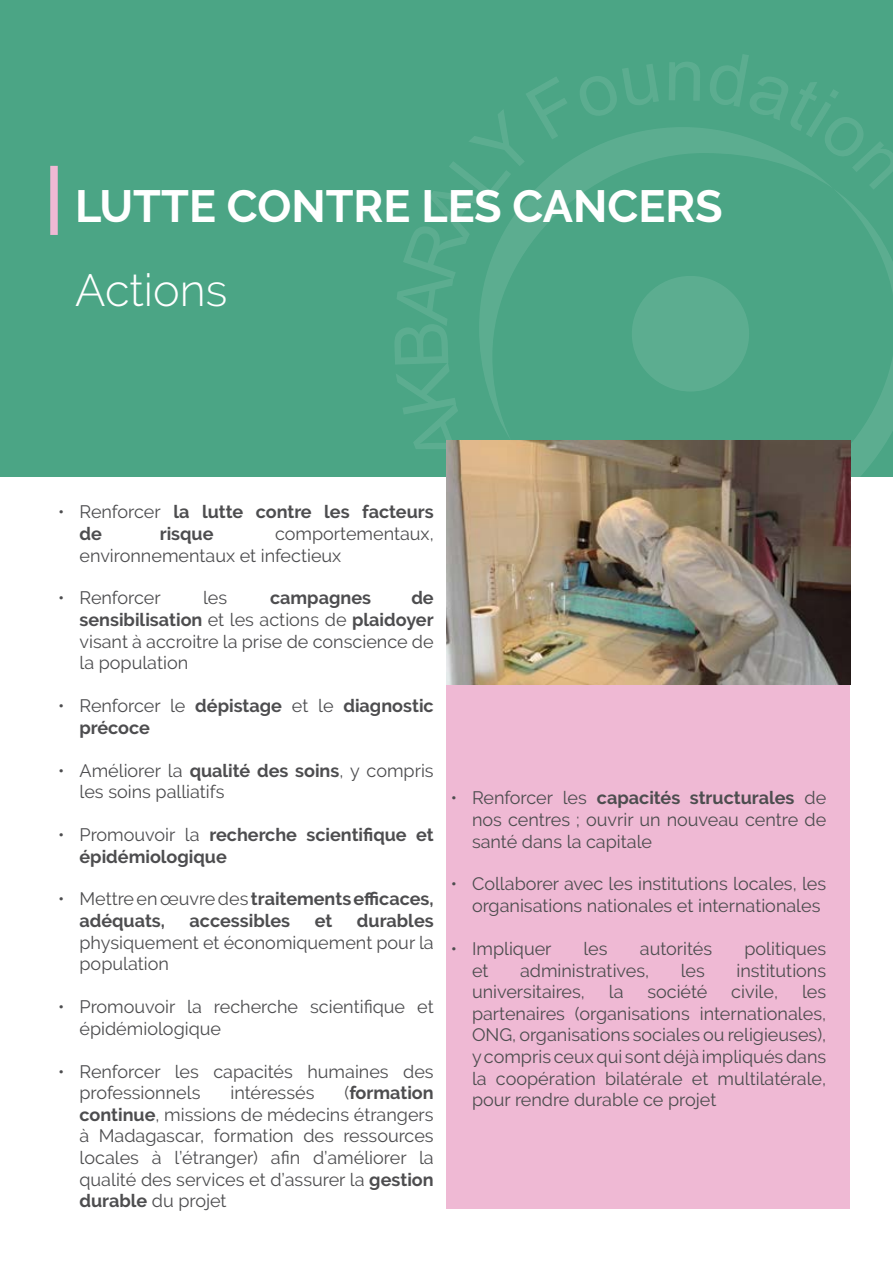
<style>
.page{position:relative;width:893px;height:1263px;background:#fff}
.page>*{position:absolute;margin:0;border:0;box-sizing:border-box;transform-origin:0 0}
.t1{font:700 45px "Raleway";color:#fff}
.t2{font:300 45px "Raleway";color:#fff}
.t3{font:18px/21.6px "Raleway";color:#4d4d4f}
.t4{font:700 18px/21.6px "Raleway";color:#4d4d4f}
.s1{font-weight:400}
.s2{font-weight:700}
</style>
<div class="page">
<div style="left:446px;top:476px;width:404px;height:733px;background:#efb9d4"></div>
<div style="left:0;top:0;width:893px;height:476px;background:#4ba585"></div>
<svg style="left:836px;top:191px;width:57px;height:365px"></svg>
<svg style="left:395px;top:77px;width:172px;height:372px"></svg>
<svg style="left:580px;top:64px;width:79px;height:52px"></svg>
<svg style="left:669px;top:62px;width:31px;height:39px"></svg>
<svg style="left:710px;top:54px;width:183px;height:135px"></svg>
<svg style="left:479px;top:127px;width:354px;height:313px"></svg>
<div style="left:632px;top:276px;width:117px;height:115px;background:#5cad90;border-radius:50%"></div>
<div style="left:50px;top:166px;width:8px;height:69px;background:#efb9d4"></div>
<img style="left:446px;top:440px;width:404px;height:245px">
<p class="t1" style="left:75px;top:180px;width:649px">LUTTE CONTRE LES CANCERS</p>
<p class="t2" style="left:75px;top:264px;width:154px">Actions</p>
<p class="t4" style="left:80px;top:501px;width:356px;text-indent:-21px"><span class="s1">• Renforcer</span> la lutte contre les facteurs de</p>
<p class="t4" style="left:160px;top:523px;width:55px">risque</p>
<p class="t3" style="left:80px;top:523px;width:356px;text-indent:195px">comportementaux, environnementaux et infectieux</p>
<p class="t3" style="left:58px;top:587px;width:104px">• Renforcer</p>
<p class="t3" style="left:203px;top:587px;width:26px">les</p>
<p class="t4" style="left:270px;top:587px;width:102px">campagnes</p>
<p class="t3" style="left:80px;top:587px;width:356px;text-align:justify;text-indent:332px"><span class="s2">de sensibilisation</span> et les actions de <span class="s2">plaidoyer </span>visant à accroitre la prise de conscience de la population</p>
<p class="t4" style="left:80px;top:695px;width:356px;text-indent:-21px"><span class="s1">• Renforcer le</span> dépistage <span class="s1">et le</span> diagnostic précoce</p>
<p class="t3" style="left:80px;top:759px;width:356px;text-indent:-21px">• Améliorer la <span class="s2">qualité des soins</span>, y compris les soins palliatifs</p>
<p class="t4" style="left:80px;top:824px;width:356px;text-indent:-21px"><span class="s1">• Promouvoir la</span> recherche scientifique et épidémiologique</p>
<p class="t4" style="left:80px;top:888px;width:356px;text-indent:-21px"><span class="s1">• Mettre en œuvre des</span> traitements efficaces, adéquats,</p>
<p class="t3" style="left:80px;top:910px;width:356px;text-align:justify;text-indent:277px"><span class="s2">durables </span>physiquement et économiquement pour la population</p>
<p class="t3" style="left:80px;top:996px;width:356px;text-indent:-21px">• Promouvoir la recherche scientifique et épidémiologique</p>
<p class="t3" style="left:80px;top:1060px;width:356px;text-indent:-21px">• Renforcer les capacités humaines des professionnels</p>
<p class="t4" style="left:190px;top:910px;width:102px">accessibles</p>
<p class="t4" style="left:315px;top:910px;width:19px">et</p>
<p class="t3" style="left:80px;top:1082px;width:356px;text-align:justify;text-indent:265px">(<span class="s2">formation continue</span>, missions de médecins étrangers à Madagascar, formation des ressources locales à l’étranger) afin d’améliorer la qualité des services et d’assurer la <span class="s2">gestion durable</span> du projet</p>
<p class="t3" style="left:230px;top:1082px;width:85px">intéressés</p>
<p class="t3" style="left:472px;top:787px;width:356px;text-align:justify;text-indent:-21px">• Renforcer les <span class="s2">capacités structurales</span> de nos centres ; ouvrir un nouveau centre de santé dans la capitale</p>
<p class="t3" style="left:472px;top:873px;width:356px;text-indent:-21px">• Collaborer avec les institutions locales, les organisations nationales et internationales</p>
<p class="t3" style="left:451px;top:938px;width:102px">• Impliquer</p>
<p class="t3" style="left:583px;top:938px;width:26px">les</p>
<p class="t3" style="left:640px;top:938px;width:74px">autorités</p>
<p class="t3" style="left:744px;top:938px;width:83px">politiques</p>
<p class="t3" style="left:472px;top:959px;width:18px">et</p>
<p class="t3" style="left:520px;top:959px;width:131px">administratives,</p>
<p class="t3" style="left:681px;top:959px;width:26px">les</p>
<p class="t3" style="left:736px;top:959px;width:91px">institutions</p>
<p class="t3" style="left:472px;top:981px;width:114px">universitaires,</p>
<p class="t3" style="left:609px;top:981px;width:16px">la</p>
<p class="t3" style="left:647px;top:981px;width:62px">société</p>
<p class="t3" style="left:731px;top:981px;width:48px">civile,</p>
<p class="t3" style="left:472px;top:981px;width:356px;text-align:justify;text-indent:330px">les partenaires (organisations internationales, ONG, organisations sociales ou religieuses), y compris ceux qui sont déjà impliqués dans la coopération bilatérale et multilatérale, pour rendre durable ce projet</p>
</div>
